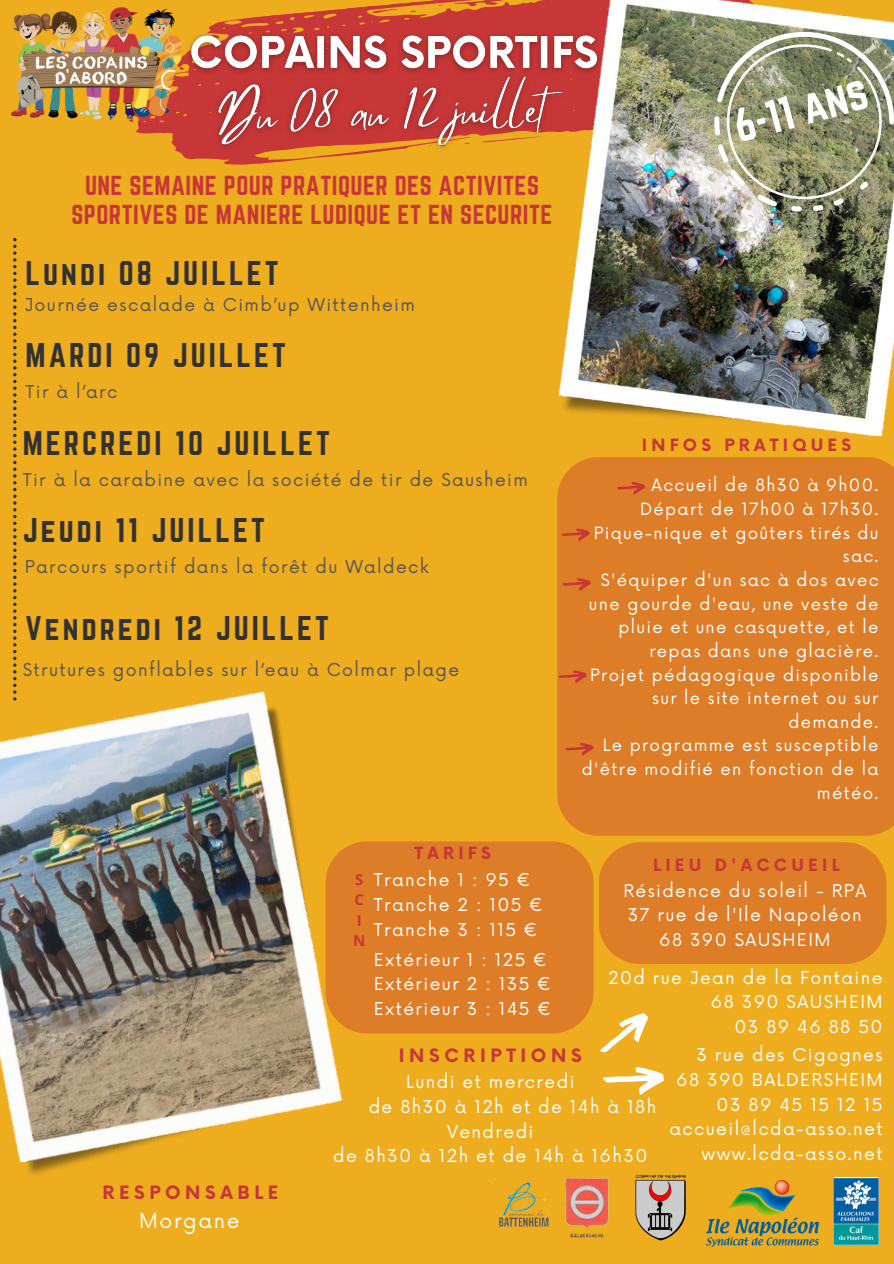
<style>
.page{position:relative;width:894px;height:1264px;background:#fff}
.page>*{position:absolute;margin:0;border:0;box-sizing:border-box;transform-origin:0 0}
.t1{font:41.4px "Norwester";color:#fff}
.t2{font:30px "Norwester";letter-spacing:.1em;color:#323232}
.t3{font:24px/29.2px "Norwester";letter-spacing:.02em;color:#c83737;text-align:center}
.t4{font:20.25px "Now";letter-spacing:.08em;color:#fff}
.t5{font:700 18px "Now";letter-spacing:.255em;color:#c83737}
.t6{font:17.25px "Now";letter-spacing:.08em;color:#fff}
.t7{font:17.25px "Now";letter-spacing:.08em;color:#545454}
.t8{font:16.5px/23.7px "Now";letter-spacing:.08em;color:#fff;text-align:right}
.t9{font:700 16.5px "Now";letter-spacing:.255em;color:#c83737}
.t10{font:700 15px/20.2px "Open Sans";color:#c83737}
</style>
<div class="page">
<div style="left:0;top:0;width:893px;height:1263px;background:#edad1f"></div>
<svg style="left:13px;top:238px;width:4px;height:409px"></svg>
<svg style="left:221px;top:0;width:338px;height:22px"></svg>
<svg style="left:372px;top:9px;width:26px;height:4px"></svg>
<svg style="left:410px;top:7px;width:14px;height:5px"></svg>
<svg style="left:136px;top:22px;width:423px;height:138px;fill:#c83737"></svg>
<img style="left:559px;top:0;width:334px;height:435px">
<div style="left:557px;top:457px;width:336px;height:378px;background:#de7d28"></div>
<div style="left:599px;top:842px;width:287px;height:122px;background:#de7d28"></div>
<img style="left:0;top:650px;width:403px;height:525px">
<img style="left:11px;top:7px;width:175px;height:113px">
<svg style="left:714px;top:32px;width:179px;height:179px"></svg>
<img style="left:833px;top:1177px;width:45px;height:67px">
<img style="left:706px;top:1180px;width:112px;height:66px">
<img style="left:635px;top:1174px;width:51px;height:67px">
<img style="left:564px;top:1177px;width:45px;height:61px">
<img style="left:488px;top:1182px;width:61px;height:45px">
<svg style="left:616px;top:482px;width:28px;height:13px"></svg>
<svg style="left:561px;top:528px;width:28px;height:13px"></svg>
<svg style="left:562px;top:578px;width:28px;height:13px"></svg>
<div style="left:325px;top:841px;width:268px;height:192px;background:#de7d28"></div>
<svg style="left:592px;top:1007px;width:72px;height:88px"></svg>
<svg style="left:558px;top:670px;width:28px;height:13px"></svg>
<svg style="left:565px;top:742px;width:28px;height:13px"></svg>
<img style="left:180px;top:26px;width:432px;height:55px">
<img style="left:205px;top:65px;width:373px;height:100px">
<p class="t3" style="left:71px;top:170px;width:482px">UNE SEMAINE POUR PRATIQUER DES ACTIVITES<br>SPORTIVES DE MANIERE LUDIQUE ET EN SECURITE</p>
<p class="t2" style="left:26px;top:255px;width:254px">Lundi 08 JUILLET</p>
<p class="t7" style="left:25px;top:295px;width:391px">Journée escalade à Cimb’up Wittenheim</p>
<p class="t2" style="left:26px;top:337px;width:262px">MARDI 09 JUILLET</p>
<p class="t7" style="left:26px;top:382px;width:93px">Tir à l’arc</p>
<p class="t1" style="left:728px;top:103px;width:138px;rotate:-15deg">6-11 ans</p>
<p class="t2" style="left:23px;top:425px;width:308px">MERCREDI 10 JUILLET</p>
<p class="t9" style="left:641px;top:436px;width:211px">INFOS PRATIQUES</p>
<p class="t7" style="left:23px;top:470px;width:506px">Tir à la carabine avec la société de tir de Sausheim</p>
<p class="t2" style="left:23px;top:511px;width:243px">Jeudi 11 JUILLET</p>
<p class="t7" style="left:25px;top:557px;width:405px">Parcours sportif dans la forêt du Waldeck</p>
<p class="t2" style="left:26px;top:609px;width:305px">Vendredi 12 JUILLET</p>
<p class="t7" style="left:23px;top:659px;width:438px">Strutures gonflables sur l’eau à Colmar plage</p>
<p class="t8" style="left:651px;top:474px;width:228px">Accueil de 8h30 à 9h00.</p>
<h2 class="t8" style="left:640px;top:498px;width:240px">Départ de 17h00 à 17h30.</h2>
<p class="t8" style="left:593px;top:521px;width:286px">Pique-nique et goûters tirés du sac.</p>
<h5 class="t8" style="left:588px;top:569px;width:291px">S'équiper d'un sac à dos avec une gourde d'eau, une veste de pluie et une casquette, et le repas dans une glacière.</h5>
<h4 class="t8" style="left:590px;top:663px;width:290px">Projet pédagogique disponible sur le site internet ou sur demande.</h4>
<p class="t8" style="left:581px;top:734px;width:298px">Le programme est susceptible d'être modifié en fonction de la météo.</p>
<p class="t5" style="left:102px;top:1182px;width:177px">RESPONSABLE</p>
<p class="t4" style="left:139px;top:1209px;width:102px">Morgane</p>
<h4 class="t9" style="left:414px;top:844px;width:78px">TARIFS</h4>
<p class="t6" style="left:373px;top:870px;width:158px">Tranche 1 : 95 €</p>
<p class="t6" style="left:373px;top:895px;width:171px">Tranche 2 : 105 €</p>
<p class="t6" style="left:373px;top:919px;width:165px">Tranche 3 : 115 €</p>
<p class="t6" style="left:373px;top:949px;width:175px">Extérieur 1 : 125 €</p>
<p class="t6" style="left:373px;top:974px;width:179px">Extérieur 2 : 135 €</p>
<p class="t6" style="left:373px;top:999px;width:179px">Extérieur 3 : 145 €</p>
<p class="t9" style="left:653px;top:856px;width:188px">LIEU D'ACCUEIL</p>
<p class="t6" style="left:623px;top:880px;width:244px">Résidence du soleil - RPA</p>
<p class="t6" style="left:627px;top:905px;width:236px">37 rue de l'Ile Napoléon</p>
<p class="t6" style="left:659px;top:930px;width:173px">68 390 SAUSHEIM</p>
<p class="t10" style="left:353px;top:869px;width:14px">S<br>C<br>I<br>N</p>
<p class="t6" style="left:608px;top:967px;width:276px">20d rue Jean de la Fontaine</p>
<p class="t6" style="left:710px;top:992px;width:173px">68 390 SAUSHEIM</p>
<p class="t6" style="left:734px;top:1017px;width:150px">03 89 46 88 50</p>
<p class="t6" style="left:696px;top:1045px;width:188px">3 rue des Cigognes</p>
<p class="t6" style="left:676px;top:1069px;width:208px">68 390 BALDERSHEIM</p>
<p class="t6" style="left:716px;top:1094px;width:167px">03 89 45 15 12 15</p>
<p class="t6" style="left:669px;top:1119px;width:214px">accueil@lcda-asso.net</p>
<p class="t6" style="left:701px;top:1144px;width:183px">www.lcda-asso.net</p>
<h4 class="t5" style="left:398px;top:1046px;width:184px">INSCRIPTIONS</h4>
<p class="t6" style="left:406px;top:1072px;width:170px">Lundi et mercredi</p>
<p class="t6" style="left:368px;top:1096px;width:289px">de 8h30 à 12h et de 14h à 18h</p>
<p class="t6" style="left:447px;top:1121px;width:88px">Vendredi</p>
<p class="t6" style="left:333px;top:1146px;width:315px">de 8h30 à 12h et de 14h à 16h30</p>
</div>
